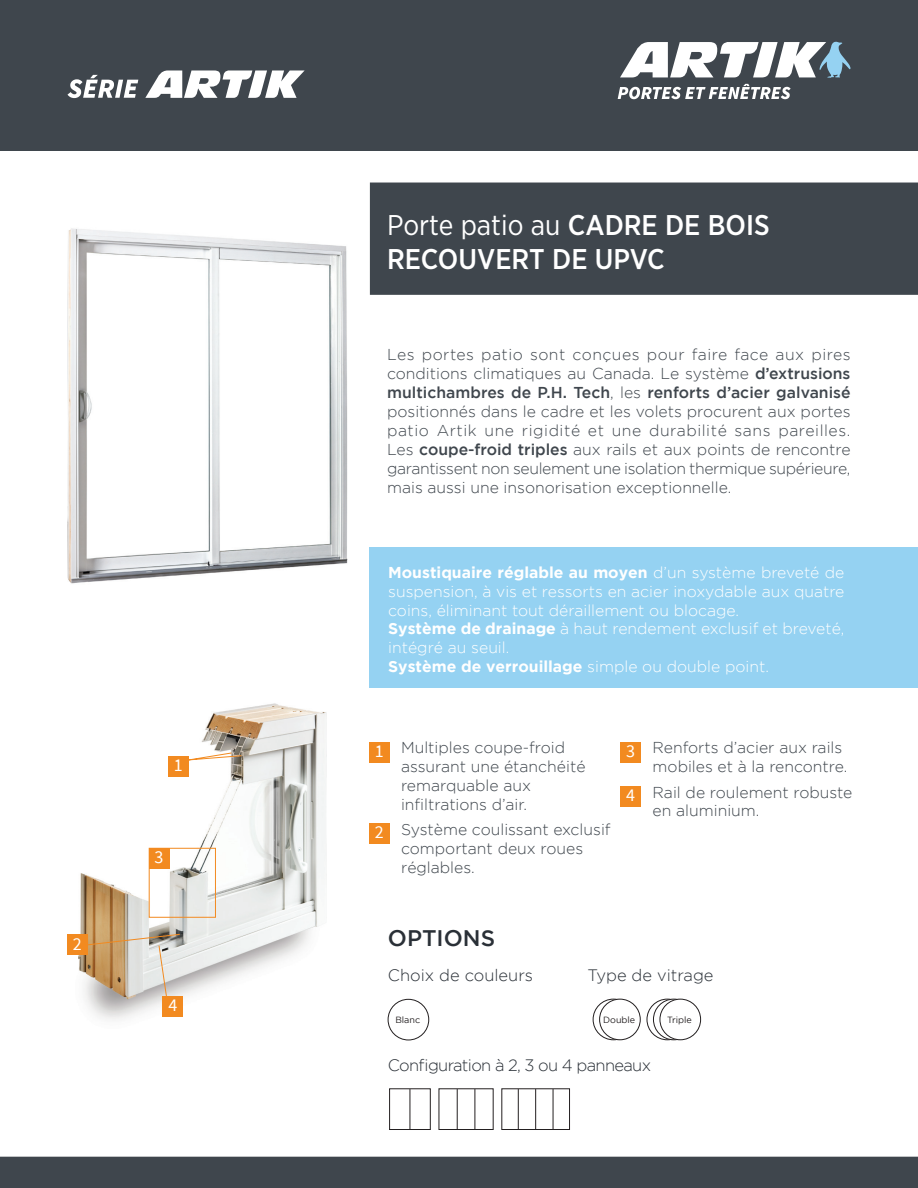
<style>
.page{position:relative;width:918px;height:1188px;background:#fff}
.page>*{position:absolute;margin:0;border:0;box-sizing:border-box;transform-origin:0 0}
.t1{font:500 28.5px/34.2px "Gotham Narrow";color:#fff}
.t2{font:500 22.5px "Gotham";color:#2a3037}
.t3{font:18px "Source Sans Pro";color:#fff}
.t4{font:300 16.5px "Gotham";color:#2a3037}
.t5{font:300 16.5px "Gotham";letter-spacing:-.04em;color:#2a3037}
.t6{font:300 15.75px/18.9px "Gotham";color:#3f464d}
.t7{font:300 15.75px/18.9px "Gotham";color:#fff}
.t8{font:14.55px "Source Sans Pro";color:#fff}
.t9{font:9px "Gotham";color:#231f20}
.s1{font-weight:400}
.s2{font-weight:500}
.s3{font-weight:700}
</style>
<div class="page">
<img style="left:67px;top:228px;width:281px;height:356px">
<div style="left:0;top:0;width:918px;height:150px;background:#3f464d"></div>
<svg style="left:618px;top:84px;width:173px;height:15px"></svg>
<svg style="left:620px;top:42px;width:231px;height:36px"></svg>
<svg style="left:67px;top:75px;width:71px;height:23px"></svg>
<svg style="left:145px;top:70px;width:160px;height:28px"></svg>
<div style="left:0;top:1157px;width:918px;height:31px;background:#3f464d"></div>
<div style="left:370px;top:183px;width:548px;height:112px;background:#3f464d"></div>
<div style="left:370px;top:547px;width:548px;height:140px;background:#95d2f2"></div>
<div style="left:369px;top:742px;width:20px;height:20px;background:#f28a20"></div>
<div style="left:369px;top:823px;width:20px;height:20px;background:#f28a20"></div>
<div style="left:621px;top:742px;width:20px;height:20px;background:#f28a20"></div>
<div style="left:621px;top:786px;width:20px;height:20px;background:#f28a20"></div>
<div style="left:388px;top:999px;width:41px;height:41px;border:1px solid #231f20;border-radius:50%"></div>
<div style="left:389px;top:1089px;width:41px;height:41px;border:1px solid #231f20"></div>
<div style="left:439px;top:1089px;width:54px;height:41px;border:1px solid #231f20"></div>
<div style="left:502px;top:1089px;width:68px;height:41px;border:1px solid #231f20"></div>
<hr style="left:410px;top:1089px;width:1px;height:40px;background:#231f20">
<hr style="left:457px;top:1089px;width:1px;height:40px;background:#231f20">
<hr style="left:518px;top:1089px;width:1px;height:40px;background:#231f20">
<hr style="left:553px;top:1089px;width:1px;height:40px;background:#231f20">
<hr style="left:475px;top:1089px;width:1px;height:40px;background:#231f20">
<hr style="left:535px;top:1089px;width:1px;height:40px;background:#231f20">
<svg style="left:593px;top:999px;width:41px;height:41px"></svg>
<div style="left:593px;top:999px;width:41px;height:41px;border:1px solid #231f20;border-radius:50%"></div>
<div style="left:600px;top:999px;width:40px;height:41px;background:#fff;border-radius:50%"></div>
<div style="left:599px;top:999px;width:41px;height:41px;border:1px solid #231f20;border-radius:50%"></div>
<svg style="left:647px;top:999px;width:41px;height:41px"></svg>
<div style="left:647px;top:999px;width:41px;height:41px;border:1px solid #231f20;border-radius:50%"></div>
<svg style="left:653px;top:999px;width:41px;height:41px"></svg>
<div style="left:653px;top:999px;width:41px;height:41px;border:1px solid #231f20;border-radius:50%"></div>
<div style="left:660px;top:999px;width:41px;height:41px;background:#fff;border-radius:50%"></div>
<div style="left:660px;top:999px;width:41px;height:41px;border:1px solid #231f20;border-radius:50%"></div>
<img style="left:67px;top:703px;width:260px;height:317px">
<svg style="left:87px;top:752px;width:155px;height:248px"></svg>
<div style="left:168px;top:756px;width:20px;height:20px;background:#f28a20"></div>
<div style="left:67px;top:935px;width:20px;height:20px;background:#f28a20"></div>
<div style="left:149px;top:848px;width:20px;height:20px;background:#f28a20"></div>
<div style="left:163px;top:996px;width:20px;height:20px;background:#f28a20"></div>
<p class="t3" style="left:73px;top:933px;width:10px">2</p>
<p class="t3" style="left:174px;top:754px;width:10px">1</p>
<p class="t8" style="left:172px;top:763px;width:9px">1</p>
<p class="t3" style="left:155px;top:846px;width:10px">3</p>
<p class="t8" style="left:153px;top:852px;width:9px">3</p>
<p class="t3" style="left:168px;top:994px;width:10px">4</p>
<p class="t8" style="left:169px;top:997px;width:9px">4</p>
<h1 class="t1" style="left:387px;top:208px;width:384px"><span class="s1">Porte patio au</span> CADRE DE BOIS<br>RECOUVERT DE UPVC</h1>
<p class="t6" style="left:387px;top:345px;width:465px;text-align:justify">Les portes patio sont conçues pour faire face aux pires conditions climatiques au Canada. Le système <span class="s2">d’extrusions multichambres de P.H. Tech</span>, les <span class="s2">renforts d’acier galvanisé </span>positionnés dans le cadre et les volets procurent aux portes patio Artik une rigidité et une durabilité sans pareilles.<br>Les <span class="s2">coupe-froid triples</span> aux rails et aux points de rencontre garantissent non seulement une isolation thermique supérieure, mais aussi une insonorisation exceptionnelle.</p>
<p class="t7" style="left:388px;top:563px;width:458px"><span class="s3">Moustiquaire réglable au moyen</span> d’un système breveté de suspension, à vis et ressorts en acier inoxydable aux quatre coins, éliminant tout déraillement ou blocage.<br><span class="s3">Système de drainage</span> à haut rendement exclusif et breveté, intégré au seuil.<br><span class="s3">Système de verrouillage</span> simple ou double point.</p>
<p class="t3" style="left:375px;top:740px;width:10px">1</p>
<p class="t3" style="left:375px;top:821px;width:10px">2</p>
<p class="t6" style="left:401px;top:738px;width:186px">Multiples coupe-froid assurant une étanchéité remarquable aux infiltrations d’air.</p>
<p class="t6" style="left:401px;top:820px;width:211px">Système coulissant exclusif comportant deux roues réglables.</p>
<p class="t3" style="left:626px;top:740px;width:10px">3</p>
<p class="t3" style="left:626px;top:784px;width:10px">4</p>
<p class="t6" style="left:653px;top:738px;width:196px">Renforts d’acier aux rails mobiles et à la rencontre.</p>
<p class="t6" style="left:653px;top:782px;width:201px">Rail de roulement robuste en aluminium.</p>
<h2 class="t2" style="left:388px;top:925px;width:109px">OPTIONS</h2>
<p class="t4" style="left:388px;top:966px;width:147px">Choix de couleurs</p>
<p class="t4" style="left:587px;top:966px;width:128px">Type de vitrage</p>
<p class="t9" style="left:395px;top:1015px;width:26px">Blanc</p>
<p class="t9" style="left:603px;top:1015px;width:34px">Double</p>
<p class="t9" style="left:667px;top:1015px;width:26px">Triple</p>
<p class="t5" style="left:388px;top:1056px;width:265px">Configuration à 2, 3 ou 4 panneaux</p>
</div>
